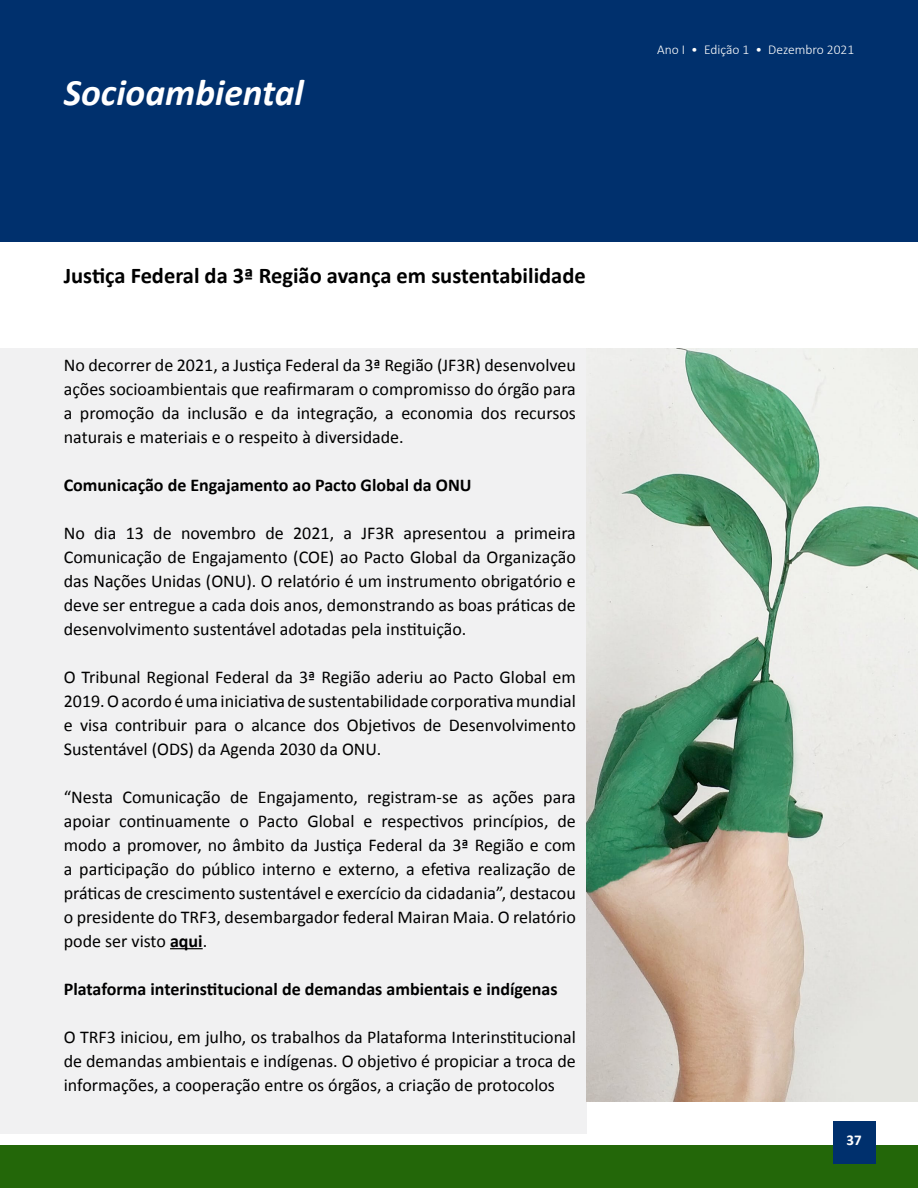
<style>
.page{position:relative;width:918px;height:1188px;background:#fff}
.page>*{position:absolute;margin:0;border:0;box-sizing:border-box;transform-origin:0 0}
.t1{font:italic 700 37.5px "Calibri";color:#fff}
.t2{font:700 22.5px "Calibri";color:#000}
.t3{font:18px/24px "Calibri";color:#000;text-align:justify}
.t4{font:700 18px "Calibri";color:#000}
.t5{font:700 15px "Calibri";color:#fff}
.t6{font:300 13.5px "Calibri";color:#fffffe}
.s1{font-weight:700}
</style>
<div class="page">
<div style="left:0;top:0;width:918px;height:242px;background:#00306d"></div>
<div style="left:0;top:349px;width:587px;height:785px;background:#f1f1f2"></div>
<div style="left:0;top:1145px;width:918px;height:43px;background:#236709"></div>
<div style="left:833px;top:1121px;width:42px;height:43px;background:#00306d"></div>
<hr style="left:170px;top:948px;width:33px;height:1px;background:#000">
<img style="left:587px;top:349px;width:331px;height:753px">
<h1 class="t1" style="left:64px;top:69px;width:242px">Socioambiental</h1>
<p class="t2" style="left:64px;top:262px;width:524px">Justiça Federal da 3ª Região avança em sustentabilidade</p>
<p class="t3" style="left:64px;top:353px;width:514px">No decorrer de 2021, a Justiça Federal da 3ª Região (JF3R) desenvolveu ações socioambientais que reafirmaram o compromisso do órgão para a promoção da inclusão e da integração, a economia dos recursos naturais e materiais e o respeito à diversidade.</p>
<p class="t4" style="left:64px;top:473px;width:409px">Comunicação de Engajamento ao Pacto Global da ONU</p>
<p class="t3" style="left:64px;top:521px;width:514px">No dia 13 de novembro de 2021, a JF3R apresentou a primeira Comunicação de Engajamento (COE) ao Pacto Global da Organização das Nações Unidas (ONU). O relatório é um instrumento obrigatório e deve ser entregue a cada dois anos, demonstrando as boas práticas de desenvolvimento sustentável adotadas pela instituição.</p>
<p class="t3" style="left:64px;top:665px;width:514px">O Tribunal Regional Federal da 3ª Região aderiu ao Pacto Global em 2019. O acordo é uma iniciativa de sustentabilidade corporativa mundial e visa contribuir para o alcance dos Objetivos de Desenvolvimento Sustentável (ODS) da Agenda 2030 da ONU.</p>
<p class="t3" style="left:64px;top:785px;width:514px">“Nesta Comunicação de Engajamento, registram-se as ações para apoiar continuamente o Pacto Global e respectivos princípios, de modo a promover, no âmbito da Justiça Federal da 3ª Região e com a participação do público interno e externo, a efetiva realização de práticas de crescimento sustentável e exercício da cidadania”, destacou o presidente do TRF3, desembargador federal Mairan Maia. O relatório pode ser visto <span class="s1">aqui</span>.</p>
<p class="t4" style="left:64px;top:977px;width:495px">Plataforma interinstitucional de demandas ambientais e indígenas</p>
<p class="t3" style="left:64px;top:1025px;width:514px">O TRF3 iniciou, em julho, os trabalhos da Plataforma Interinstitucional de demandas ambientais e indígenas. O objetivo é propiciar a troca de informações, a cooperação entre os órgãos, a criação de protocolos</p>
<p class="t6" style="left:657px;top:41px;width:199px">Ano I • Edição 1 • Dezembro 2021</p>
<p class="t5" style="left:847px;top:1131px;width:17px">37</p>
</div>
